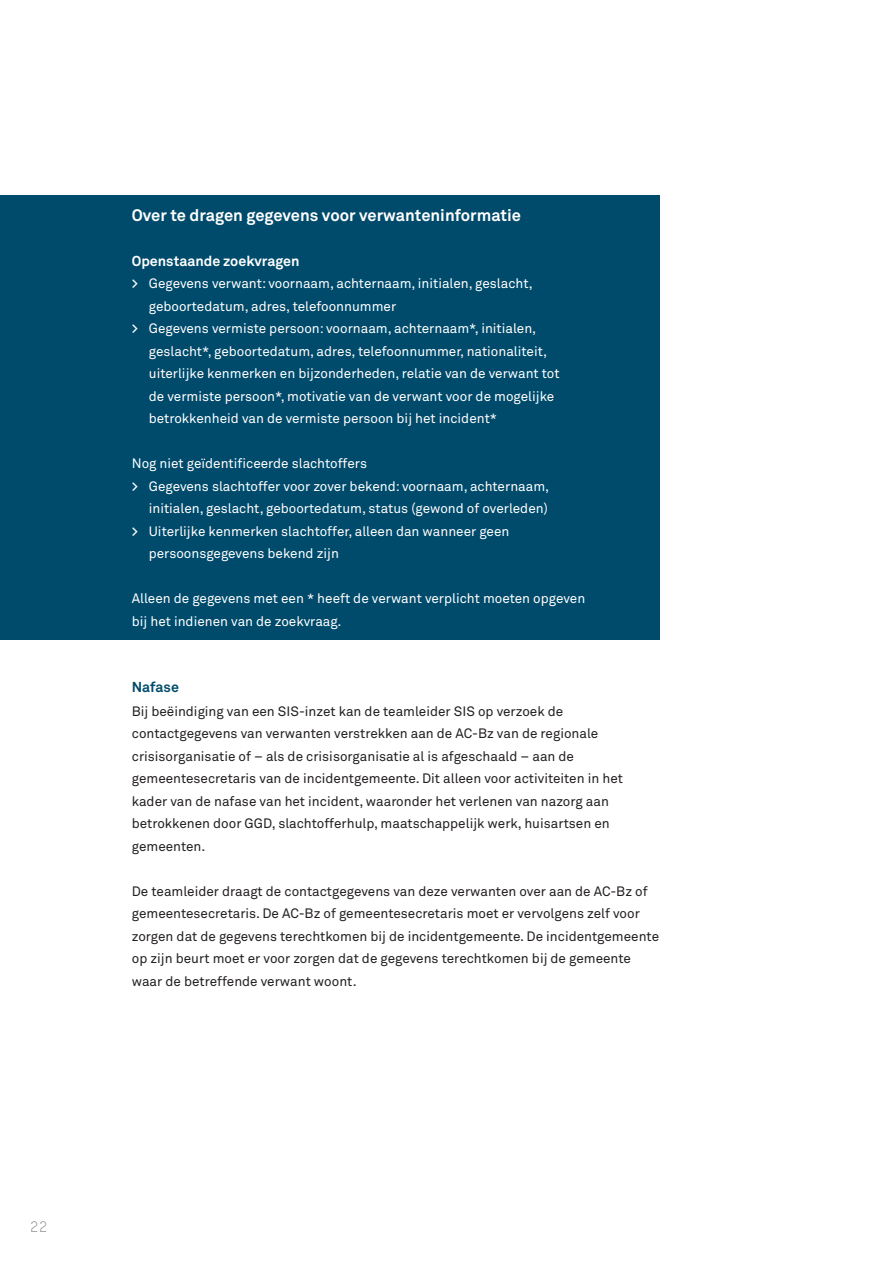
<style>
.page{position:relative;width:893px;height:1263px;background:#fff}
.page>*{position:absolute;margin:0;border:0;box-sizing:border-box;transform-origin:0 0}
.Kaderkop_wit{font:700 16.5px "Akkurat Std";color:#fff}
.t1{font:15px "TSTARTW";color:#939598}
.Kaderkop_wit-2{font:700 14.25px "Akkurat Std";color:#fff}
.Tussenkop{font:700 14.25px "Akkurat Std";color:#004b6c}
.Platte_tekst{font:13.5px/22.5px "Akkurat Std";color:#231f20}
.Kadertekst_wit{font:13.5px/22.5px "Akkurat Std";color:#fff}
.s1{font-weight:700}
</style>
<div class="page">
<div style="left:0;top:196px;width:659px;height:444px;background:#004b6c"></div>
<hr style="left:892px;top:198px;width:1px;height:308px;background:#004b6c">
<p class="Kaderkop_wit" style="left:132px;top:205px;width:391px">Over te dragen gegevens voor verwanteninformatie</p>
<p class="Kaderkop_wit-2" style="left:132px;top:252px;width:169px">Openstaande zoekvragen</p>
<p class="Kadertekst_wit" style="left:149px;top:272px;width:385px;text-indent:-17px"><span class="s1">&gt;</span> Gegevens verwant: voornaam, achternaam, initialen, geslacht, geboortedatum, adres, telefoonnummer</p>
<p class="Kadertekst_wit" style="left:149px;top:317px;width:412px;text-indent:-17px"><span class="s1">&gt;</span> Gegevens vermiste persoon: voornaam, achternaam*, initialen, geslacht*, geboortedatum, adres, telefoonnummer, nationaliteit, uiterlijke kenmerken en bijzonderheden, relatie van de verwant tot de vermiste persoon*, motivatie van de verwant voor de mogelijke betrokkenheid van de vermiste persoon bij het incident*</p>
<p class="Kadertekst_wit" style="left:132px;top:452px;width:237px">Nog niet geïdentificeerde slachtoffers</p>
<p class="Kadertekst_wit" style="left:132px;top:475px;width:419px;text-align:right"><span class="s1">&gt;</span> Gegevens slachtoffer voor zover bekend: voornaam, achternaam, initialen, geslacht, geboortedatum, status (gewond of overleden)</p>
<p class="Kadertekst_wit" style="left:149px;top:520px;width:362px;text-indent:-17px"><span class="s1">&gt;</span> Uiterlijke kenmerken slachtoffer, alleen dan wanneer geen persoonsgegevens bekend zijn</p>
<p class="Kadertekst_wit" style="left:132px;top:587px;width:455px">Alleen de gegevens met een * heeft de verwant verplicht moeten opgeven bij het indienen van de zoekvraag.</p>
<p class="Tussenkop" style="left:132px;top:679px;width:49px">Nafase</p>
<p class="Platte_tekst" style="left:132px;top:700px;width:493px">Bij beëindiging van een SIS-inzet kan de teamleider SIS op verzoek de contactgegevens van verwanten verstrekken aan de AC-Bz van de regionale crisisorganisatie of – als de crisisorganisatie al is afgeschaald – aan de gemeentesecretaris van de incidentgemeente. Dit alleen voor activiteiten in het kader van de nafase van het incident, waaronder het verlenen van nazorg aan betrokkenen door GGD, slachtofferhulp, maatschappelijk werk, huisartsen en gemeenten.</p>
<p class="Platte_tekst" style="left:132px;top:880px;width:529px">De teamleider draagt de contactgegevens van deze verwanten over aan de AC-Bz of gemeentesecretaris. De AC-Bz of gemeentesecretaris moet er vervolgens zelf voor zorgen dat de gegevens terechtkomen bij de incidentgemeente. De incidentgemeente op zijn beurt moet er voor zorgen dat de gegevens terechtkomen bij de gemeente waar de betreffende verwant woont.</p>
<p class="t1" style="left:30px;top:1218px;width:19px">22</p>
</div>
